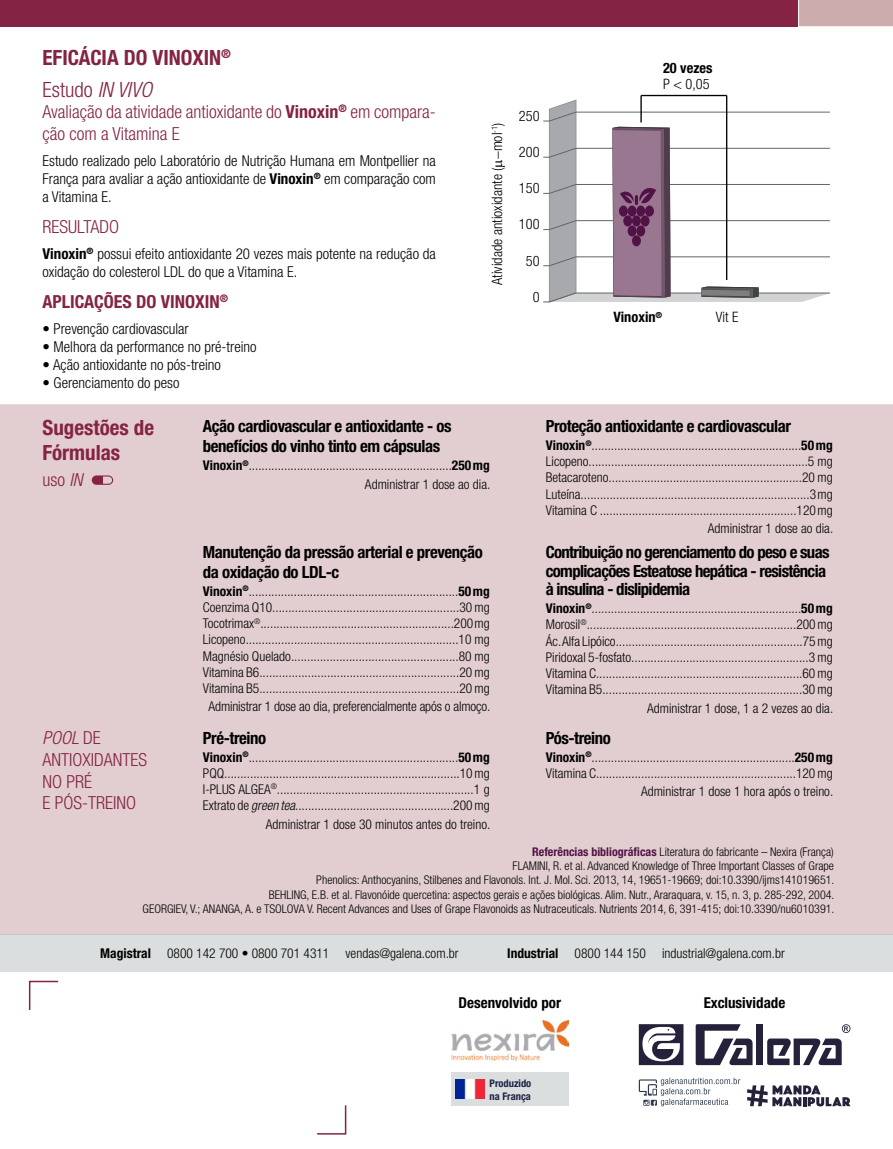
<style>
.page{position:relative;width:893px;height:1149px;background:#fff}
.page>*{position:absolute;margin:0;border:0;box-sizing:border-box;transform-origin:0 0}
.t1{font:700 condensed 21px/25.2px "Helvetica Neue LT Std";color:#842343}
.t2{font:300 condensed 18px/21.6px "Helvetica Neue LT Std";color:#842343}
.t3{font:700 condensed 18px "Helvetica Neue LT Std";color:#842343}
.t4{font:700 condensed 16.8px/20.1px "Helvetica Neue LT Std";letter-spacing:-.025em;color:#000}
.t5{font:300 condensed 15px/18px "Helvetica Neue LT Std";color:#000}
.t6{font:700 condensed 15px "Helvetica Neue LT Std";color:#000}
.t7{font:300 condensed 14.4px "Helvetica Neue LT Std";color:#000}
.t8{font:700 condensed 14.4px "Helvetica Neue LT Std";color:#000}
.t9{font:300 condensed 13.5px/16.2px "Helvetica Neue LT Std";color:#000;text-align:justify}
.t10{font:300 condensed 12px/14.4px "Helvetica Neue LT Std";color:#000;text-align:right}
.t11{font:700 condensed 10.5px/12.6px "Helvetica Neue LT Std";color:#1c2142}
.s1{font-weight:300}
.s2{font-weight:300;font-style:italic}
.s3{font-weight:700}
.s4{font-style:italic}
.s5{font-weight:700;color:#511245}
</style>
<div class="page">
<div style="left:0;top:0;width:797px;height:27px;background:#842343"></div>
<div style="left:799px;top:0;width:94px;height:27px;background:#cdacad"></div>
<svg style="left:28px;top:980px;width:31px;height:30px"></svg>
<svg style="left:317px;top:1105px;width:30px;height:29px"></svg>
<div style="left:0;top:934px;width:893px;height:37px;background:#dbdede"></div>
<div style="left:0;top:404px;width:893px;height:530px;background:#e2ced0"></div>
<svg style="left:92px;top:475px;width:21px;height:9px"></svg>
<svg style="left:543px;top:100px;width:287px;height:202px"></svg>
<hr style="left:640px;top:95px;width:2px;height:27px;background:#000">
<hr style="left:641px;top:95px;width:86px;height:1px;background:#000">
<hr style="left:726px;top:95px;width:1px;height:185px;background:#000">
<div style="left:451px;top:1072px;width:117px;height:34px;background:#dbdede"></div>
<img style="left:455px;top:1079px;width:29px;height:19px">
<img style="left:451px;top:1020px;width:117px;height:40px">
<svg style="left:767px;top:1038px;width:75px;height:26px"></svg>
<div style="left:757px;top:1023px;width:6px;height:41px;background:#25213b"></div>
<svg style="left:639px;top:1024px;width:44px;height:40px"></svg>
<svg style="left:696px;top:1024px;width:56px;height:40px"></svg>
<svg style="left:842px;top:1024px;width:8px;height:8px"></svg>
<svg style="left:639px;top:1077px;width:101px;height:29px"></svg>
<svg style="left:747px;top:1085px;width:103px;height:21px"></svg>
<h1 class="t1" style="left:43px;top:45px;width:11px">eficácia</h1>
<h1 class="t1" style="left:43px;top:41px;width:190px;line-height:31.8px;text-indent:81px">do VINOXIN<sup>®<br></sup><span class="s1">Estudo</span> <span class="s2">IN VIVO</span></h1>
<h2 class="t2" style="left:43px;top:101px;width:395px">Avaliação da atividade antioxidante do <span class="s3">Vinoxin</span><sup>®</sup> em compara&shy;ção com a Vitamina E</h2>
<p class="t5" style="left:43px;top:151px;width:395px;text-align:justify">Estudo realizado pelo Laboratório de Nutrição Humana em Montpellier na França para avaliar a ação antioxidante de <span class="s3">Vinoxin</span><sup>®</sup> em comparação com a Vitamina E.</p>
<h2 class="t2" style="left:43px;top:216px;width:19px">Resultado</h2>
<p class="t5" style="left:43px;top:244px;width:395px"><span class="s3">Vinoxin</span><sup>®</sup> possui efeito antioxidante 20 vezes mais potente na redução da oxidação do colesterol LDL do que a Vitamina E.</p>
<h2 class="t3" style="left:43px;top:291px;width:187px">APLICAÇÕES DO VINOXIN<sup>®</sup></h2>
<p class="t5" style="left:43px;top:319px;width:148px">• Prevenção cardiovascular</p>
<p class="t5" style="left:43px;top:337px;width:216px">• Melhora da performance no pré-treino</p>
<p class="t5" style="left:43px;top:355px;width:180px">• Ação antioxidante no pós-treino</p>
<p class="t5" style="left:43px;top:373px;width:138px">• Gerenciamento do peso</p>
<p class="t7" style="left:489px;top:285px;width:164px;rotate:-90deg">Atividade antioxidante ( −mol<sup>-1</sup>)</p>
<h1 class="t1" style="left:43px;top:414px;width:113px">Sugestões de<br>Fórmulas</h1>
<h2 class="t2" style="left:43px;top:468px;width:41px">uso <span class="s4">IN</span></h2>
<h2 class="t2" style="left:43px;top:727px;width:106px"><span class="s4">POOL</span> DE<br>ANTIOXIDANTES<br>NO PRÉ<br>E PÓS-TREINO</h2>
<p class="t4" style="left:203px;top:416px;width:250px">Ação cardiovascular e antioxidante - os benefícios do vinho tinto em cápsulas</p>
<p class="t9" style="left:203px;top:456px;width:289px;line-height:18.5px;text-align:right"><span class="s3">Vinoxin</span><sup>®</sup>...............................................................<span class="s3">250 mg<br></span>Administrar 1 dose ao dia.</p>
<p class="t4" style="left:203px;top:541px;width:281px">Manutenção da pressão arterial e prevenção da oxidação do LDL-c</p>
<p class="t9" style="left:203px;top:582px;width:288px"><span class="s3">Vinoxin</span><sup>®</sup>.................................................................<span class="s3">50 mg </span>Coenzima Q10..........................................................30 mg Tocotrimax<sup>®</sup>............................................................200 mg Licopeno..................................................................10 mg Magnésio Quelado....................................................80 mg Vitamina B6..............................................................20 mg Vitamina B5..............................................................20 mg</p>
<p class="t9" style="left:209px;top:698px;width:283px">Administrar 1 dose ao dia, preferencialmente após o almoço.</p>
<p class="t4" style="left:203px;top:727px;width:65px">Pré-treino</p>
<p class="t9" style="left:203px;top:748px;width:288px"><span class="s3">Vinoxin</span><sup>®</sup>.................................................................<span class="s3">50 mg </span>PQQ.........................................................................10 mg I-PLUS ALGEA<sup>®</sup>.............................................................1 g Extrato de <span class="s4">green tea</span>.................................................200 mg</p>
<p class="t9" style="left:266px;top:815px;width:226px">Administrar 1 dose 30 minutos antes do treino.</p>
<p class="t8" style="left:663px;top:59px;width:51px">20 vezes</p>
<p class="t7" style="left:519px;top:107px;width:22px">250</p>
<p class="t7" style="left:519px;top:143px;width:22px">200</p>
<p class="t7" style="left:519px;top:180px;width:22px">150</p>
<p class="t7" style="left:519px;top:216px;width:22px">100</p>
<p class="t7" style="left:526px;top:252px;width:15px">50</p>
<p class="t7" style="left:533px;top:288px;width:8px">0</p>
<p class="t7" style="left:663px;top:75px;width:48px">P &lt; 0,05</p>
<p class="t8" style="left:613px;top:308px;width:50px">Vinoxin<sup>®</sup></p>
<p class="t7" style="left:716px;top:309px;width:24px">Vit E</p>
<p class="t4" style="left:546px;top:416px;width:247px">Proteção antioxidante e cardiovascular</p>
<p class="t9" style="left:546px;top:437px;width:288px"><span class="s3">Vinoxin</span><sup>®</sup>.................................................................<span class="s3">50 mg </span>Licopeno....................................................................5 mg Betacaroteno............................................................20 mg Luteína.......................................................................3 mg Vitamina C .............................................................120 mg</p>
<p class="t9" style="left:708px;top:520px;width:127px">Administrar 1 dose ao dia.</p>
<p class="t4" style="left:546px;top:542px;width:285px;line-height:18.8px">Contribuição no gerenciamento do peso e suas complicações Esteatose hepática - resistência à insulina - dislipidemia</p>
<p class="t9" style="left:546px;top:600px;width:288px"><span class="s3">Vinoxin</span><sup>®</sup>.................................................................<span class="s3">50 mg </span>Morosil<sup>®</sup>.................................................................200 mg Ác. Alfa Lipóico..........................................................75 mg Piridoxal 5-fosfato.......................................................3 mg Vitamina C................................................................60 mg Vitamina B5..............................................................30 mg</p>
<p class="t9" style="left:647px;top:699px;width:187px">Administrar 1 dose, 1 a 2 vezes ao dia.</p>
<p class="t7" style="left:544px;top:582px;width:39px">Tratado</p>
<p class="t7" style="left:615px;top:582px;width:62px">Não-tratado</p>
<p class="t4" style="left:546px;top:727px;width:67px">Pós-treino</p>
<p class="t9" style="left:546px;top:748px;width:288px"><span class="s3">Vinoxin</span><sup>®</sup>...............................................................<span class="s3">250 mg<br></span>Vitamina C..............................................................120 mg</p>
<p class="t9" style="left:641px;top:783px;width:194px">Administrar 1 dose 1 hora após o treino.</p>
<p class="t10" style="left:143px;top:843px;width:693px"><span class="s5">Referências bibliográficas</span> Literatura do fabricante – Nexira (França)<br>FLAMINI, R. et al. Advanced Knowledge of Three Important Classes of Grape<br>Phenolics: Anthocyanins, Stilbenes and Flavonols. Int. J. Mol. Sci. 2013, 14, 19651-19669; doi:10.3390/ijms141019651.<br>BEHLING, E.B. et al. Flavonóide quercetina: aspectos gerais e ações biológicas. Alim. Nutr., Araraquara, v. 15, n. 3, p. 285-292, 2004.<br>GEORGIEV, V.; ANANGA, A. e TSOLOVA V. Recent Advances and Uses of Grape Flavonoids as Nutraceuticals. Nutrients 2014, 6, 391-415; doi:10.3390/nu6010391.</p>
<p class="t9" style="left:100px;top:944px;width:360px"><span class="s3">Magistral</span> 0800 142 700 • 0800 701 4311 vendas@galena.com.br</p>
<p class="t9" style="left:507px;top:944px;width:279px"><span class="s3">Industrial</span> 0800 144 150 industrial@galena.com.br</p>
<p class="t6" style="left:459px;top:993px;width:104px">Desenvolvido por</p>
<p class="t6" style="left:704px;top:993px;width:83px">Exclusividade</p>
<p class="t11" style="left:490px;top:1076px;width:43px">Produzido na França</p>
</div>
